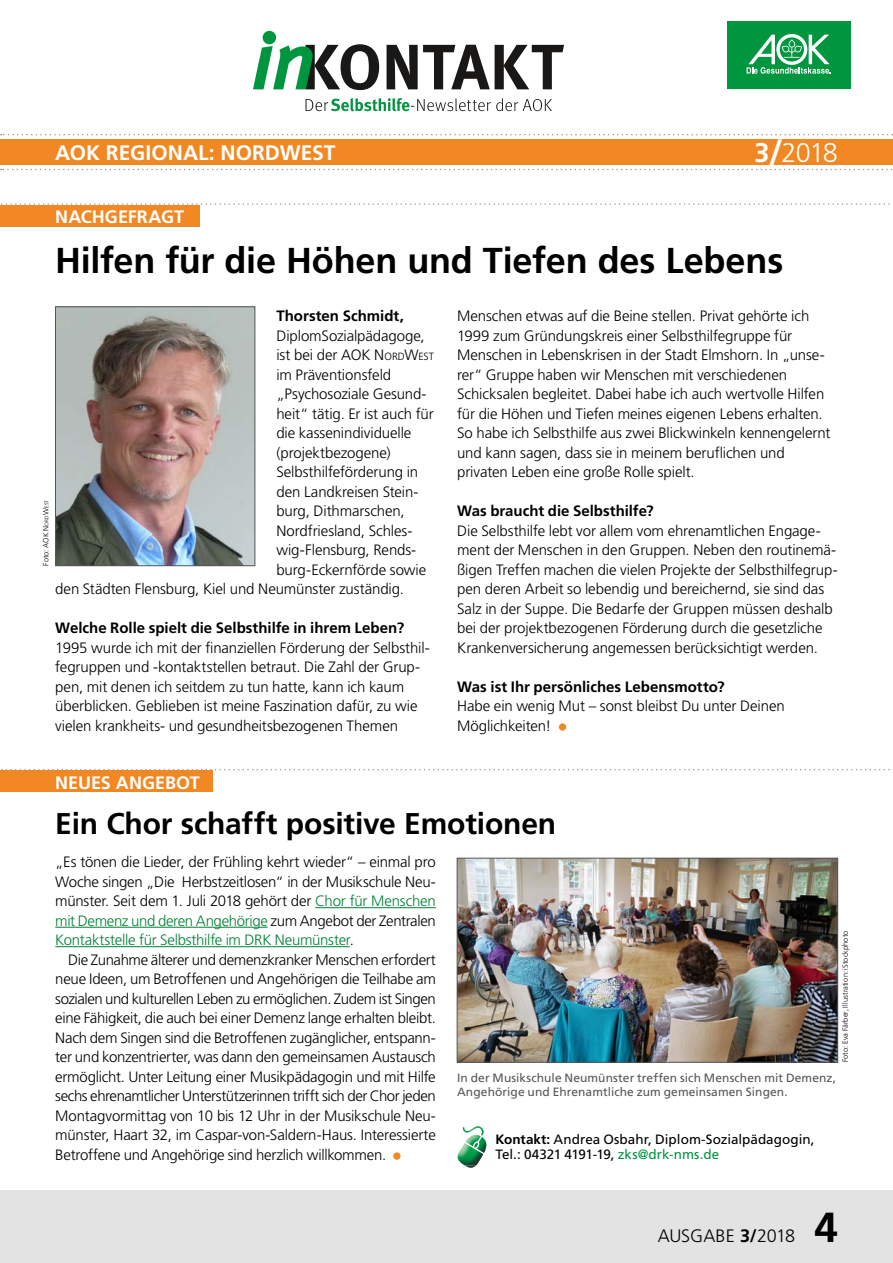
<style>
.page{position:relative;width:893px;height:1263px;background:#fff}
.page>*{position:absolute;margin:0;border:0;box-sizing:border-box;transform-origin:0 0}
.t1{font:700 42px "Frutiger LT";color:#000}
.h2_Head_C_18pt_24_MELD_ohnVorsp{font:700 36px "Frutiger LT";letter-spacing:-.005em;color:#000}
.h2_Head_C_18pt_24_MELD_ohnVorsp-2{font:700 30px "Frutiger LT";letter-spacing:-.005em;color:#000}
.t2{font:300 27px "Frutiger LT";color:#fff}
.t3{font:700 21px "Frutiger LT";color:#fff}
.h1_xx_RUBRIK_xx{font:700 18px "Frutiger LT";color:#fff}
.t4{font:300 18px "Frutiger LT";letter-spacing:-.005em;color:#000}
.P_copy_FLATTER_NUR_oE{font:300 15px/19.5px "Frutiger LT";letter-spacing:-.005em;color:#000}
.P_copy_BLOCK_oE{font:300 15px/19.5px "Frutiger LT";letter-spacing:-.02em;color:#000;text-align:justify}
.P_copy_FLATTER_Interview_Frage{font:700 15px "Frutiger LT";color:#000}
.P_copy_FLATTER_NUR_oE-2{font:700 15px "Frutiger LT";color:#000}
.P_1_Kontakt_Mehr_Infos_unter_schwarz{font:13.5px/15.6px "Frutiger LT";color:#000}
.P_BU{font:12px/14.7px "Frutiger LT";letter-spacing:.01em;color:#565656}
.t5{font:300 7.5px "Frutiger LT";letter-spacing:.01em;color:#000}
.s1{font-weight:700}
.s2{font-weight:700;font-size:36px}
.s3{font-style:inherit}
.s4{font-size:10.5px}
.s5{font-size:5.25px}
.s6{color:#008136}
.s7{color:#00963f}
</style>
<div class="page">
<div style="left:0;top:1191px;width:893px;height:72px;background:#e3e3e3"></div>
<svg style="left:1px;top:169px;width:892px;height:1px"></svg>
<div style="left:0;top:139px;width:893px;height:26px;background:#f18824"></div>
<svg style="left:1px;top:134px;width:892px;height:1px"></svg>
<div style="left:727px;top:21px;width:123px;height:68px;background:#00963f"></div>
<svg style="left:747px;top:34px;width:84px;height:40px"></svg>
<svg style="left:306px;top:98px;width:246px;height:13px"></svg>
<svg style="left:253px;top:31px;width:311px;height:60px"></svg>
<hr style="left:315px;top:907px;width:121px;height:1px;background:#008136">
<hr style="left:55px;top:927px;width:213px;height:1px;background:#008136">
<hr style="left:55px;top:946px;width:295px;height:1px;background:#008136">
<div style="left:393px;top:1152px;width:8px;height:8px;background:#f18824;border-radius:50%"></div>
<div style="left:0;top:205px;width:200px;height:21px;background:#f18824"></div>
<div style="left:0;top:771px;width:213px;height:21px;background:#f18824"></div>
<svg style="left:1px;top:769px;width:889px;height:1px"></svg>
<svg style="left:1px;top:203px;width:889px;height:2px"></svg>
<div style="left:559px;top:723px;width:7px;height:8px;background:#f18824;border-radius:50%"></div>
<img style="left:57px;top:309px;width:196px;height:255px">
<div style="left:55px;top:307px;width:200px;height:259px;border:1px solid #565656"></div>
<img style="left:463px;top:1126px;width:21px;height:9px">
<img style="left:465px;top:1135px;width:16px;height:8px">
<img style="left:476px;top:1137px;width:10px;height:16px">
<svg style="left:466px;top:1166px;width:10px;height:2px"></svg>
<img style="left:458px;top:1143px;width:25px;height:23px">
<img style="left:459px;top:860px;width:377px;height:200px">
<div style="left:457px;top:858px;width:381px;height:204px;border:1px solid #565656"></div>
<h3 class="t3" style="left:55px;top:141px;width:282px">AOK REGIONAL: NORDWEST</h3>
<h3 class="t2" style="left:754px;top:137px;width:85px"><span class="s1">3</span><span class="s2">/</span>2018</h3>
<h1 class="h1_xx_RUBRIK_xx" style="left:55px;top:206px;width:130px">NACHGEFRAGT</h1>
<h2 class="h2_Head_C_18pt_24_MELD_ohnVorsp" style="left:55px;top:239px;width:730px">Hilfen für die Höhen und Tiefen des Lebens</h2>
<p class="P_copy_FLATTER_NUR_oE-2" style="left:276px;top:307px;width:129px">Thorsten Schmidt,</p>
<p class="P_copy_FLATTER_NUR_oE" style="left:276px;top:326px;width:150px">DiplomSozialpädagoge,</p>
<p class="P_copy_FLATTER_NUR_oE" style="left:276px;top:345px;width:159px">ist bei der AOK <span class="s3">N</span><span class="s4">ORD</span><span class="s3">W</span><span class="s4">EST</span></p>
<p class="P_copy_FLATTER_NUR_oE" style="left:276px;top:365px;width:116px">im Präventionsfeld</p>
<p class="P_copy_FLATTER_NUR_oE" style="left:276px;top:384px;width:152px">„Psychosoziale Gesund-</p>
<p class="P_copy_FLATTER_NUR_oE" style="left:276px;top:404px;width:159px">heit“ tätig. Er ist auch für</p>
<p class="P_copy_FLATTER_NUR_oE" style="left:276px;top:423px;width:137px">die kassenindividuelle</p>
<p class="P_copy_FLATTER_NUR_oE" style="left:276px;top:443px;width:116px">(projektbezogene)</p>
<p class="P_copy_FLATTER_NUR_oE" style="left:276px;top:462px;width:143px">Selbsthilfeförderung in</p>
<p class="P_copy_FLATTER_NUR_oE" style="left:276px;top:482px;width:144px">den Landkreisen Stein-</p>
<p class="P_copy_FLATTER_NUR_oE" style="left:276px;top:501px;width:130px">burg, Dithmarschen,</p>
<p class="P_copy_FLATTER_NUR_oE" style="left:276px;top:521px;width:137px">Nordfriesland, Schles-</p>
<p class="P_copy_FLATTER_NUR_oE" style="left:276px;top:540px;width:141px">wig-Flensburg, Rends-</p>
<p class="P_copy_FLATTER_NUR_oE" style="left:276px;top:560px;width:151px">burg-Eckernförde sowie</p>
<p class="P_copy_FLATTER_NUR_oE" style="left:55px;top:579px;width:350px">den Städten Flensburg, Kiel und Neumünster zuständig.</p>
<p class="P_copy_FLATTER_Interview_Frage" style="left:55px;top:619px;width:350px">Welche Rolle spielt die Selbsthilfe in ihrem Leben?</p>
<p class="P_copy_FLATTER_NUR_oE" style="left:55px;top:638px;width:376px">1995 wurde ich mit der finanziellen Förderung der Selbsthil&shy;fegruppen und -kontaktstellen betraut. Die Zahl der Grup&shy;pen, mit denen ich seitdem zu tun hatte, kann ich kaum überblicken. Geblieben ist meine Faszination dafür, zu wie vielen krankheits- und gesundheitsbezogenen Themen</p>
<p class="t5" style="left:42px;top:566px;width:67px;rotate:-90deg">Foto: AOK <span class="s3">N</span><span class="s5">ORD</span><span class="s3">W</span><span class="s5">EST</span></p>
<h1 class="h1_xx_RUBRIK_xx" style="left:55px;top:772px;width:146px">NEUES ANGEBOT</h1>
<p class="P_copy_FLATTER_NUR_oE" style="left:457px;top:306px;width:375px">Menschen etwas auf die Beine stellen. Privat gehörte ich 1999 zum Gründungskreis einer Selbsthilfegruppe für Menschen in Lebenskrisen in der Stadt Elmshorn. In „unse&shy;rer“ Gruppe haben wir Menschen mit verschiedenen Schicksalen begleitet. Dabei habe ich auch wertvolle Hilfen für die Höhen und Tiefen meines eigenen Lebens erhalten.<br>So habe ich Selbsthilfe aus zwei Blickwinkeln kennengelernt und kann sagen, dass sie in meinem beruflichen und privaten Leben eine große Rolle spielt.</p>
<p class="P_copy_FLATTER_Interview_Frage" style="left:457px;top:502px;width:198px">Was braucht die Selbsthilfe?</p>
<p class="P_copy_FLATTER_NUR_oE" style="left:457px;top:521px;width:382px">Die Selbsthilfe lebt vor allem vom ehrenamtlichen Engage&shy;ment der Menschen in den Gruppen. Neben den routinemä&shy;ßigen Treffen machen die vielen Projekte der Selbsthilfegrup&shy;pen deren Arbeit so lebendig und bereichernd, sie sind das Salz in der Suppe. Die Bedarfe der Gruppen müssen deshalb bei der projektbezogenen Förderung durch die gesetzliche Krankenversicherung angemessen berücksichtigt werden.</p>
<p class="P_copy_FLATTER_Interview_Frage" style="left:457px;top:678px;width:269px">Was ist Ihr persönliches Lebensmotto?</p>
<p class="P_copy_FLATTER_NUR_oE" style="left:457px;top:696px;width:329px">Habe ein wenig Mut – sonst bleibst Du unter Deinen<br>Möglichkeiten!</p>
<h2 class="h2_Head_C_18pt_24_MELD_ohnVorsp-2" style="left:55px;top:806px;width:502px">Ein Chor schafft positive Emotionen</h2>
<p class="P_copy_BLOCK_oE" style="left:55px;top:852px;width:382px">„Es tönen die Lieder, der Frühling kehrt wieder“ – einmal pro Woche singen „Die Herbstzeitlosen“ in der Musikschule Neu&shy;münster. Seit dem 1. Juli 2018 gehört der <span class="s6">Chor für Menschen mit Demenz und deren Angehörige</span> zum Angebot der Zentralen <span class="s6">Kontaktstelle für Selbsthilfe im DRK Neumünster</span>.</p>
<p class="P_copy_BLOCK_oE" style="left:55px;top:950px;width:382px;text-indent:13px">Die Zunahme älterer und demenzkranker Menschen erfordert neue Ideen, um Betroffenen und Angehörigen die Teilhabe am sozialen und kulturellen Leben zu ermöglichen. Zudem ist Singen eine Fähigkeit, die auch bei einer Demenz lange erhalten bleibt.<br>Nach dem Singen sind die Betroffenen zugänglicher, entspann&shy;ter und konzentrierter, was dann den gemeinsamen Austausch ermöglicht. Unter Leitung einer Musikpädagogin und mit Hilfe sechs ehrenamtlicher Unterstützerinnen trifft sich der Chor jeden Montagvormittag von 10 bis 12 Uhr in der Musikschule Neu&shy;münster, Haart 32, im Caspar-von-Saldern-Haus. Interessierte Betroffene und Angehörige sind herzlich willkommen.</p>
<p class="t5" style="left:841px;top:1062px;width:133px;rotate:-90deg">Foto: Eva Färber, Illustration: iStockphoto</p>
<p class="P_BU" style="left:457px;top:1070px;width:380px">In der Musikschule Neumünster treffen sich Menschen mit Demenz,<br>Angehörige und Ehrenamtliche zum gemeinsamen Singen.</p>
<p class="P_1_Kontakt_Mehr_Infos_unter_schwarz" style="left:495px;top:1131px;width:321px"><span class="s1">Kontakt:</span> Andrea Osbahr, Diplom-Sozialpädagogin,<br>Tel.: 04321 4191-19, <span class="s7">zks@drk-nms.de</span></p>
<p class="t4" style="left:658px;top:1225px;width:139px">AUSGABE <span class="s1">3/</span>2018</p>
<h1 class="t1" style="left:814px;top:1202px;width:25px">4</h1>
</div>
